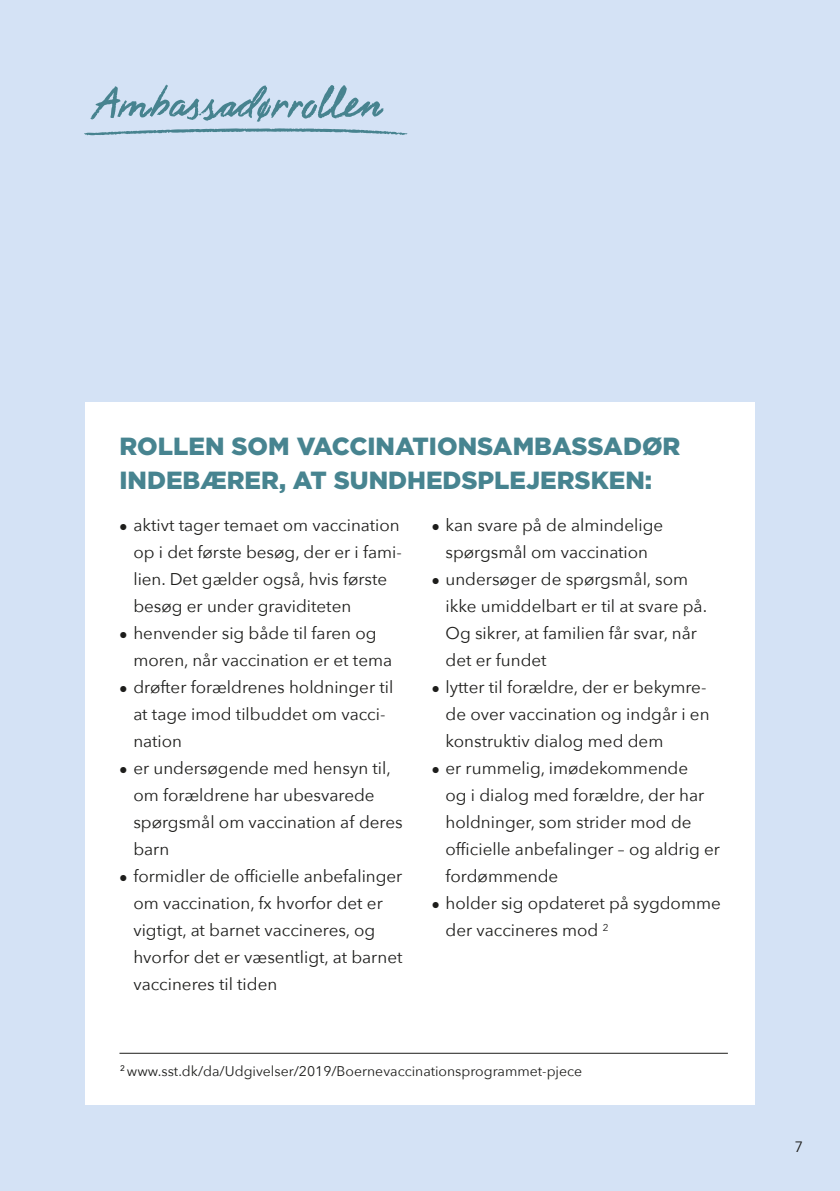
<style>
.page{position:relative;width:840px;height:1191px;background:#fff}
.page>*{position:absolute;margin:0;border:0;box-sizing:border-box;transform-origin:0 0}
.t1{font:900 24.8px/34px "Gotham";color:#478490}
.t2{font:17px/27px "Avenir Next";color:#1d1d1b}
.t3{font:15px "Avenir Next";color:#1d1d1b}
.t4{font:14px "Avenir Next";color:#1d1d1b}
</style>
<div class="page">
<div style="left:0;top:0;width:839px;height:1191px;background:#d4e2f5"></div>
<div style="left:85px;top:1029px;width:669px;height:76px;background:#fff"></div>
<div style="left:85px;top:401px;width:669px;height:638px;background:#fff"></div>
<hr style="left:119px;top:1053px;width:608px;height:1px;background:#1d1d1b">
<svg style="left:84px;top:85px;width:323px;height:50px"></svg>
<h1 class="t1" style="left:119px;top:429px;width:562px">ROLLEN SOM VACCINATIONSAMBASSADØR<br>INDEBÆRER, AT SUNDHEDSPLEJERSKEN:</h1>
<p class="t2" style="left:133px;top:511px;width:270px;text-indent:-14px">• aktivt tager temaet om vaccination op i det første besøg, der er i fami&shy;lien. Det gælder også, hvis første besøg er under graviditeten</p>
<p class="t2" style="left:133px;top:619px;width:260px;text-indent:-14px">• henvender sig både til faren og moren, når vaccination er et tema</p>
<p class="t2" style="left:133px;top:673px;width:261px;text-indent:-14px">• drøfter forældrenes holdninger til at tage imod tilbuddet om vacci&shy;nation</p>
<p class="t2" style="left:133px;top:754px;width:271px;text-indent:-14px">• er undersøgende med hensyn til, om forældrene har ubesvarede spørgsmål om vaccination af deres barn</p>
<p class="t2" style="left:133px;top:862px;width:270px;text-indent:-14px">• formidler de officielle anbefalinger om vaccination, fx hvorfor det er vigtigt, at barnet vaccineres, og hvorfor det er væsentligt, at barnet vaccineres til tiden</p>
<p class="t2" style="left:431px;top:511px;width:233px;text-align:center">• kan svare på de almindelige spørgsmål om vaccination</p>
<p class="t2" style="left:445px;top:565px;width:263px;text-indent:-14px">• undersøger de spørgsmål, som ikke umiddelbart er til at svare på.<br>Og sikrer, at familien får svar, når det er fundet</p>
<p class="t2" style="left:445px;top:673px;width:265px;text-indent:-14px">• lytter til forældre, der er bekymre&shy;de over vaccination og indgår i en konstruktiv dialog med dem</p>
<p class="t2" style="left:445px;top:754px;width:276px;text-indent:-14px">• er rummelig, imødekommende<br>og i dialog med forældre, der har holdninger, som strider mod de officielle anbefalinger – og aldrig er fordømmende</p>
<p class="t2" style="left:445px;top:889px;width:276px;text-indent:-14px">• holder sig opdateret på sygdomme der vaccineres mod <sup>2</sup></p>
<p class="t4" style="left:120px;top:1059px;width:463px"><sup>2</sup> www.sst.dk/da/Udgivelser/2019/Boernevaccinationsprogrammet-pjece</p>
<p class="t3" style="left:794px;top:1134px;width:10px">7</p>
</div>
